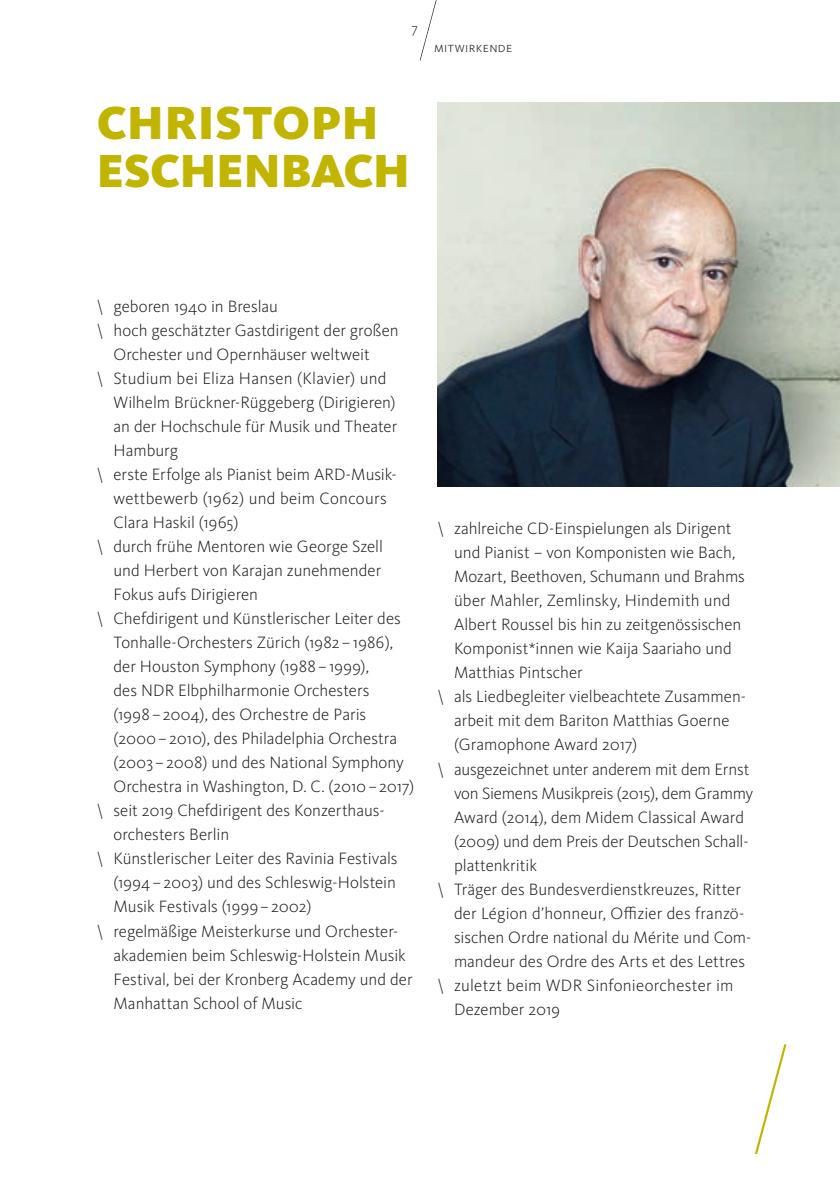
<style>
.page{position:relative;width:840px;height:1191px;background:#fff}
.page>*{position:absolute;margin:0;border:0;box-sizing:border-box;transform-origin:0 0}
.t1{font:900 48px/48px "WDR Sans";color:#c2b501}
.t2{font:300 17px "WDR Sans";color:#231f20}
.t3{font:300 14px "WDR Sans";letter-spacing:.03em;color:#231f20}
</style>
<div class="page">
<svg style="left:419px;top:0;width:18px;height:61px"></svg>
<svg style="left:755px;top:1044px;width:31px;height:110px"></svg>
<img style="left:437px;top:102px;width:402px;height:384px">
<p class="t3" style="left:411px;top:20px;width:8px">7</p>
<p class="t3" style="left:434px;top:39px;width:80px">mitwirkende</p>
<h1 class="t1" style="left:97px;top:98px;width:314px">CHRISTOPH<br>ESCHENBACH</h1>
<p class="t2" style="left:96px;top:296px;width:183px">\ geboren 1940 in Breslau</p>
<p class="t2" style="left:96px;top:320px;width:303px">\ hoch geschätzter Gastdirigent der großen</p>
<p class="t2" style="left:113px;top:344px;width:257px">Orchester und Opernhäuser weltweit</p>
<p class="t2" style="left:96px;top:368px;width:291px">\ Studium bei Eliza Hansen (Klavier) und</p>
<p class="t2" style="left:113px;top:392px;width:283px">Wilhelm Brückner-Rüggeberg (Dirigieren)</p>
<p class="t2" style="left:113px;top:416px;width:285px">an der Hochschule für Musik und Theater</p>
<p class="t2" style="left:113px;top:440px;width:66px">Hamburg</p>
<p class="t2" style="left:96px;top:464px;width:301px">\ erste Erfolge als Pianist beim ARD-Musik-</p>
<p class="t2" style="left:113px;top:488px;width:274px">wettbewerb (1962) und beim Concours</p>
<p class="t2" style="left:113px;top:512px;width:126px">Clara Haskil (1965)</p>
<p class="t2" style="left:96px;top:536px;width:288px">\ durch frühe Mentoren wie George Szell</p>
<p class="t2" style="left:113px;top:560px;width:269px">und Herbert von Karajan zunehmender</p>
<p class="t2" style="left:113px;top:584px;width:146px">Fokus aufs Dirigieren</p>
<p class="t2" style="left:96px;top:608px;width:306px">\ Chefdirigent und Künstlerischer Leiter des</p>
<p class="t2" style="left:113px;top:632px;width:281px">Tonhalle-Orchesters Zürich (1982–1986),</p>
<p class="t2" style="left:113px;top:656px;width:257px">der Houston Symphony (1988–1999),</p>
<p class="t2" style="left:113px;top:680px;width:257px">des NDR Elbphilharmonie Orchesters</p>
<p class="t2" style="left:113px;top:704px;width:254px">(1998–2004), des Orchestre de Paris</p>
<p class="t2" style="left:113px;top:728px;width:285px">(2000–2010), des Philadelphia Orchestra</p>
<p class="t2" style="left:113px;top:752px;width:291px">(2003–2008) und des National Symphony</p>
<p class="t2" style="left:113px;top:776px;width:302px">Orchestra in Washington, D. C. (2010–2017)</p>
<p class="t2" style="left:96px;top:800px;width:289px">\ seit 2019 Chefdirigent des Konzerthaus-</p>
<p class="t2" style="left:113px;top:824px;width:117px">orchesters Berlin</p>
<p class="t2" style="left:96px;top:848px;width:302px">\ Künstlerischer Leiter des Ravinia Festivals</p>
<p class="t2" style="left:113px;top:872px;width:284px">(1994–2003) und des Schleswig-Holstein</p>
<p class="t2" style="left:113px;top:896px;width:199px">Musik Festivals (1999–2002)</p>
<p class="t2" style="left:96px;top:920px;width:303px">\ regelmäßige Meisterkurse und Orchester-</p>
<p class="t2" style="left:113px;top:944px;width:294px">akademien beim Schleswig-Holstein Musik</p>
<p class="t2" style="left:113px;top:968px;width:300px">Festival, bei der Kronberg Academy und der</p>
<p class="t2" style="left:113px;top:992px;width:190px">Manhattan School of Music</p>
<p class="t2" style="left:437px;top:518px;width:296px">\ zahlreiche CD-Einspielungen als Dirigent</p>
<p class="t2" style="left:454px;top:542px;width:283px">und Pianist – von Komponisten wie Bach,</p>
<p class="t2" style="left:454px;top:566px;width:292px">Mozart, Beethoven, Schumann und Brahms</p>
<p class="t2" style="left:454px;top:590px;width:278px">über Mahler, Zemlinsky, Hindemith und</p>
<p class="t2" style="left:454px;top:614px;width:289px">Albert Roussel bis hin zu zeitgenössischen</p>
<p class="t2" style="left:454px;top:638px;width:279px">Komponist*innen wie Kaija Saariaho und</p>
<p class="t2" style="left:454px;top:662px;width:130px">Matthias Pintscher</p>
<p class="t2" style="left:437px;top:686px;width:310px">\ als Liedbegleiter vielbeachtete Zusammen-</p>
<p class="t2" style="left:454px;top:710px;width:277px">arbeit mit dem Bariton Matthias Goerne</p>
<p class="t2" style="left:454px;top:734px;width:184px">(Gramophone Award 2017)</p>
<p class="t2" style="left:437px;top:758px;width:314px">\ ausgezeichnet unter anderem mit dem Ernst</p>
<p class="t2" style="left:454px;top:782px;width:300px">von Siemens Musikpreis (2015), dem Grammy</p>
<p class="t2" style="left:454px;top:806px;width:291px">Award (2014), dem Midem Classical Award</p>
<p class="t2" style="left:454px;top:830px;width:296px">(2009) und dem Preis der Deutschen Schall-</p>
<p class="t2" style="left:454px;top:854px;width:84px">plattenkritik</p>
<p class="t2" style="left:437px;top:878px;width:305px">\ Träger des Bundesverdienstkreuzes, Ritter</p>
<p class="t2" style="left:454px;top:902px;width:291px">der Légion d’honneur, Offizier des franzö-</p>
<p class="t2" style="left:454px;top:926px;width:299px">sischen Ordre national du Mérite und Com-</p>
<p class="t2" style="left:454px;top:950px;width:292px">mandeur des Ordre des Arts et des Lettres</p>
<p class="t2" style="left:437px;top:974px;width:298px">\ zuletzt beim WDR Sinfonieorchester im</p>
<p class="t2" style="left:454px;top:998px;width:107px">Dezember 2019</p>
</div>
